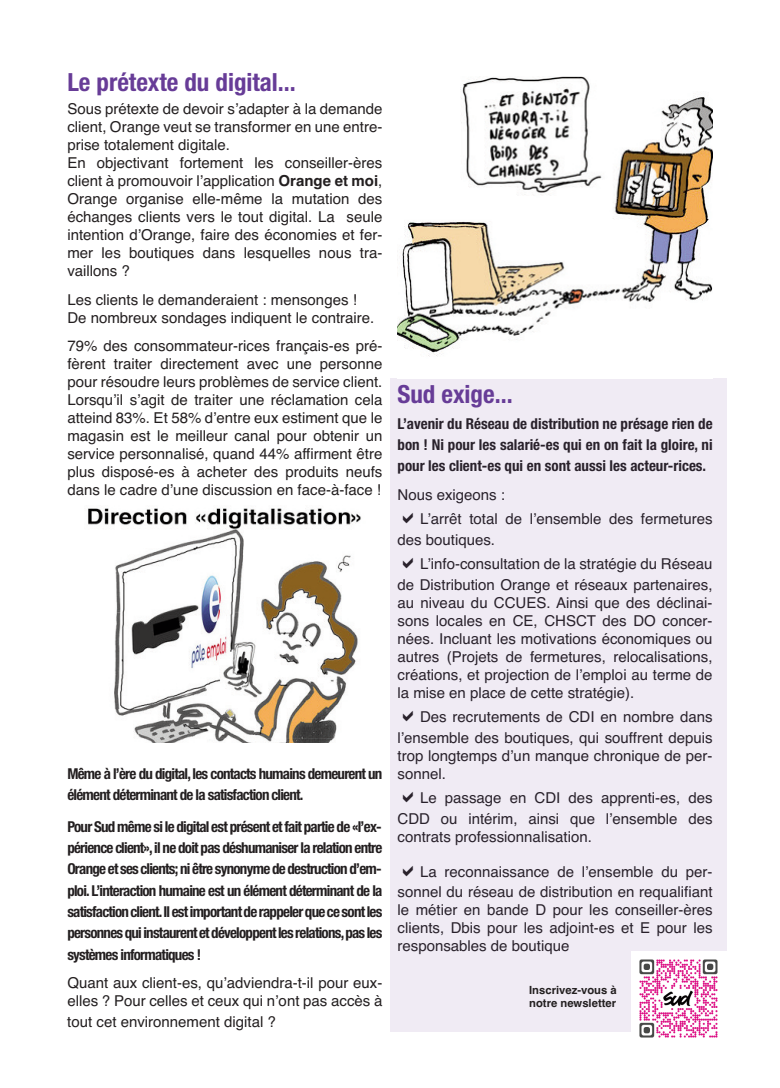
<style>
.page{position:relative;width:780px;height:1088px;background:#fff}
.page>*{position:absolute;margin:0;border:0;box-sizing:border-box;transform-origin:0 0}
.t1{font:700 condensed 25px "Helvetica Neue";color:#673c97}
.t2{font:15px/18px "Helvetica";color:#231f20}
.t3{font:700 condensed 15px/21.2px "Helvetica Neue";letter-spacing:-.05em;color:#231f20;text-align:justify}
.t4{font:700 11.25px/13.5px "Helvetica";color:#231f20}
.s1{font-weight:700}
</style>
<div class="page">
<div style="left:390px;top:379px;width:336px;height:653px;background:#f0ebf4"></div>
<img style="left:397px;top:77px;width:315px;height:280px">
<img style="left:88px;top:508px;width:273px;height:235px">
<div style="left:631px;top:951px;width:95px;height:94px;background:#fff"></div>
<img style="left:639px;top:959px;width:79px;height:79px">
<h1 class="t1" style="left:67px;top:62px;width:230px">Le prétexte du digital...</h1>
<p class="t2" style="left:67px;top:100px;width:316px">Sous prétexte de devoir s’adapter à la demande client, Orange veut se transformer en une entre&shy;prise totalement digitale.<br>En objectivant fortement les conseiller-ères client à promouvoir l’application <span class="s1">Orange et moi</span>, Orange organise elle-même la mutation des échanges clients vers le tout digital. La seule intention d’Orange, faire des économies et fer&shy;mer les boutiques dans lesquelles nous tra&shy;vaillons ?</p>
<p class="t2" style="left:67px;top:290px;width:308px">Les clients le demanderaient : mensonges !<br>De nombreux sondages indiquent le contraire.</p>
<p class="t2" style="left:67px;top:337px;width:316px;text-align:justify">79% des consommateur-rices français-es pré&shy;fèrent traiter directement avec une personne pour résoudre leurs problèmes de service client.<br>Lorsqu’il s’agit de traiter une réclamation cela atteind 83%. Et 58% d’entre eux estiment que le magasin est le meilleur canal pour obtenir un service personnalisé, quand 44% affirment être plus disposé-es à acheter des produits neufs dans le cadre d’une discussion en face-à-face !</p>
<p class="t3" style="left:67px;top:762px;width:316px">Même à l’ère du digital, les contacts humains demeurent un élément déterminant de la satisfaction client.</p>
<p class="t3" style="left:67px;top:815px;width:316px">Pour Sud même si le digital est présent et fait partie de «l’ex&shy;périence client»,il ne doit pas déshumaniser la relation entre Orange et ses clients; ni être synonyme de destruction d’em&shy;ploi. L’interaction humaine est un élément déterminant de la satisfactionclient.Ilestimportantderappelerquecesontles personnesquiinstaurentetdéveloppentlesrelations,pasles systèmes informatiques !</p>
<p class="t2" style="left:67px;top:974px;width:316px">Quant aux client-es, qu’adviendra-t-il pour eux&shy;elles ? Pour celles et ceux qui n’ont pas accès à</p>
<p class="t2" style="left:67px;top:1013px;width:210px">tout cet environnement digital ?</p>
<h1 class="t1" style="left:397px;top:373px;width:117px">Sud exige...</h1>
<p class="t3" style="left:397px;top:411px;width:316px">L’avenir du Réseau de distribution ne présage rien de bon ! Ni pour les salarié-es qui en on fait la gloire, ni pour les client-es qui en sont aussi les acteur-rices.</p>
<p class="t2" style="left:420px;top:482px;width:294px;line-height:24.8px;text-indent:-23px">Nous exigeons :<br>L’arrêt total de l’ensemble des fermetures</p>
<p class="t2" style="left:420px;top:527px;width:294px;line-height:24.8px;text-indent:-22px">des boutiques.<br>L’info-consultation de la stratégie du Réseau</p>
<p class="t2" style="left:397px;top:575px;width:316px;text-align:justify">de Distribution Orange et réseaux partenaires, au niveau du CCUES. Ainsi que des déclinai&shy;sons locales en CE, CHSCT des DO concer&shy;nées. Incluant les motivations économiques ou autres (Projets de fermetures, relocalisations, créations, et projection de l’emploi au terme de la mise en place de cette stratégie).</p>
<p class="t2" style="left:397px;top:707px;width:316px;line-height:20.2px;text-align:right">Des recrutements de CDI en nombre dans l’ensemble des boutiques, qui souffrent depuis</p>
<p class="t2" style="left:397px;top:746px;width:316px">trop longtemps d’un manque chronique de per&shy;sonnel.</p>
<p class="t2" style="left:397px;top:788px;width:316px;line-height:20.2px;text-align:right">Le passage en CDI des apprenti-es, des<br>CDD ou intérim, ainsi que l’ensemble des</p>
<p class="t2" style="left:397px;top:827px;width:196px">contrats professionnalisation.</p>
<p class="t2" style="left:397px;top:861px;width:316px;line-height:20.2px;text-align:right">La reconnaissance de l’ensemble du per&shy;sonnel du réseau de distribution en requalifiant</p>
<p class="t2" style="left:397px;top:901px;width:316px;text-align:justify">le métier en bande D pour les conseiller-ères clients, Dbis pour les adjoint-es et E pour les responsables de boutique</p>
<p class="t4" style="left:529px;top:983px;width:89px">Inscrivez-vous à notre newsletter</p>
</div>
